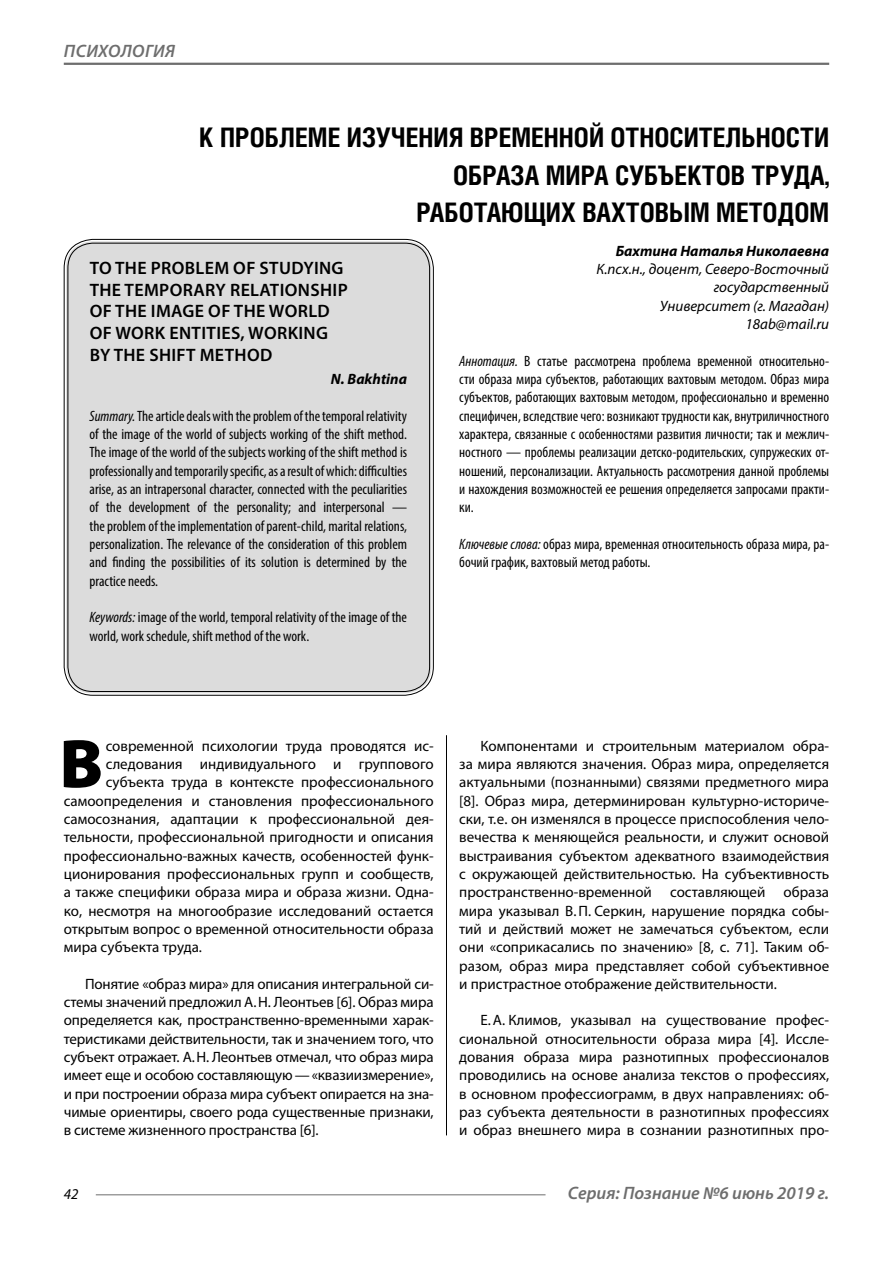
<style>
.page{position:relative;width:893px;height:1263px;background:#fff}
.page>*{position:absolute;margin:0;border:0;box-sizing:border-box;transform-origin:0 0}
.Bukvica{font:900 69.3px "Myriad Pro";color:#000}
.Header{font:700 27px/37.5px "Helios Cond";color:#000;text-align:right}
.Header-eng{font:600 18px/21.6px "Myriad Pro";letter-spacing:.02em;color:#000}
.t1{font:italic 600 18px "Myriad Pro";color:#6e6e6e}
.Normal{font:15px/18.3px "Myriad Pro";color:#000;text-align:justify}
.Annotation-eng{font:condensed 15px/18.3px "Myriad Pro";color:#000;text-align:justify}
.Annotation-rus{font:condensed 15px/18.3px "Myriad Pro";color:#000;text-align:justify}
.Bukvica-2{font:15px "Myriad Pro";color:#000}
.Author-doc{font:italic 15px/18.3px "Myriad Pro";color:#000;text-align:right}
.Author{font:italic 700 15px "Myriad Pro";color:#000}
.Author-email{font:italic 15px "Myriad Pro";color:#000}
.Author-eng{font:italic 700 15px "Myriad Pro";color:#000}
.s1{font-style:italic}
</style>
<div class="page">
<hr style="left:446px;top:128px;width:1px;height:1007px;background:#000">
<div style="left:43px;top:0;width:786px;height:735px;background:#fff"></div>
<div style="left:66px;top:241px;width:365px;height:452px;background:#dcdcdc;border-radius:27px"></div>
<hr style="left:64px;top:63px;width:765px;height:2px;background:#6e6e6e">
<hr style="left:96px;top:1194px;width:450px;height:1px;background:#6e6e6e">
<p class="t1" style="left:64px;top:39px;width:24px">Психологи</p>
<p class="t1" style="left:165px;top:39px;width:11px">я</p>
<p class="Header" style="left:199px;top:118px;width:631px">К ПРОБЛЕМЕ ИЗУЧЕНИЯ ВРЕМЕННОЙ ОТНОСИТЕЛЬНОСТИ<br>ОБРАЗА МИРА СУБЪЕКТОВ ТРУДА,<br>РАБОТАЮЩИХ ВАХТОВЫМ МЕТОДОМ</p>
<p class="Author" style="left:616px;top:241px;width:215px">Бахтина Наталья Николаевна</p>
<p class="Author-doc" style="left:596px;top:260px;width:234px">К.псх.н., доцент, Северо-Восточный государственный</p>
<p class="Author-doc" style="left:660px;top:296px;width:171px">Университет (г. Магадан)</p>
<p class="Author-email" style="left:745px;top:315px;width:85px">18ab@mail.ru</p>
<p class="Annotation-rus" style="left:459px;top:351px;width:371px"><span class="s1">Аннотация.</span> В статье рассмотрена проблема временной относительно&shy;сти образа мира субъектов, работающих вахтовым методом. Образ мира субъектов, работающих вахтовым методом, профессионально и временно специфичен, вследствие чего: возникают трудности как, внутриличностного характера, связанные с особенностями развития личности; так и межлич&shy;ностного — проблемы реализации детско-родительских, супружеских от&shy;ношений, персонализации. Актуальность рассмотрения данной проблемы и нахождения возможностей ее решения определяется запросами практи&shy;ки.</p>
<p class="Annotation-rus" style="left:459px;top:535px;width:371px"><span class="s1">Ключевые слова:</span> образ мира, временная относительность образа мира, ра&shy;бочий график, вахтовый метод работы.</p>
<p class="Header-eng" style="left:90px;top:257px;width:260px">TO THE PROBLEM OF STUDYING<br>THE TEMPORARY RELATIONSHIP<br>OF THE IMAGE OF THE WORLD<br>OF WORK ENTITIES, WORKING<br>BY THE SHIFT METHOD</p>
<p class="Author-eng" style="left:331px;top:369px;width:78px">N. Bakhtina</p>
<p class="Annotation-eng" style="left:90px;top:406px;width:319px"><span class="s1">Summary.</span> The article deals with the problem of the temporal relativity of the image of the world of subjects working of the shift method.<br>The image of the world of the subjects working of the shift method is professionally and temporarily specific, as a result of which: difficulties arise, as an intrapersonal character, connected with the peculiarities of the development of the personality; and interpersonal — the problem of the implementation of parent-child, marital relations, personalization. The relevance of the consideration of this problem and finding the possibilities of its solution is determined by the practice needs.</p>
<p class="Annotation-eng" style="left:90px;top:608px;width:319px"><span class="s1">Keywords:</span> image of the world, temporal relativity of the image of the world, work schedule, shift method of the work.</p>
<p class="Bukvica" style="left:59px;top:718px;width:45px">В</p>
<p class="Bukvica-2" style="left:106px;top:736px;width:330px">современной психологии труда проводятся ис-</p>
<p class="Bukvica-2" style="left:106px;top:755px;width:330px">следования индивидуального и группового</p>
<p class="Bukvica-2" style="left:106px;top:773px;width:330px">субъекта труда в контексте профессионального</p>
<p class="Bukvica-2" style="left:64px;top:791px;width:371px">самоопределения и становления профессионального</p>
<p class="Bukvica-2" style="left:64px;top:810px;width:371px">самосознания, адаптации к профессиональной дея-</p>
<p class="Bukvica-2" style="left:64px;top:828px;width:371px">тельности, профессиональной пригодности и описания</p>
<p class="Bukvica-2" style="left:64px;top:846px;width:371px">профессионально-важных качеств, особенностей функ-</p>
<p class="Bukvica-2" style="left:64px;top:864px;width:371px">ционирования профессиональных групп и сообществ,</p>
<p class="Bukvica-2" style="left:64px;top:883px;width:371px">а также специфики образа мира и образа жизни. Одна-</p>
<p class="Bukvica-2" style="left:64px;top:901px;width:371px">ко, несмотря на многообразие исследований остается</p>
<p class="Bukvica-2" style="left:64px;top:919px;width:371px">открытым вопрос о временной относительности образа</p>
<p class="Bukvica-2" style="left:64px;top:938px;width:140px">мира субъекта труда.</p>
<p class="Normal" style="left:64px;top:974px;width:371px;text-indent:21px">Понятие «образ мира» для описания интегральной си&shy;стемы значений предложил А.Н. Леонтьев [6]. Образ мира определяется как, пространственно-временными харак&shy;теристиками действительности, так и значением того, что субъект отражает. А.Н. Леонтьев отмечал, что образ мира имеет еще и особою составляющую—«квазиизмерение», и при построении образа мира субъект опирается на зна&shy;чимые ориентиры, своего рода существенные признаки, в системе жизненного пространства [6].</p>
<p class="Normal" style="left:459px;top:736px;width:371px;text-indent:21px">Компонентами и строительным материалом обра&shy;за мира являются значения. Образ мира, определяется актуальными (познанными) связями предметного мира [8]. Образ мира, детерминирован культурно-историче&shy;ски, т.е. он изменялся в процессе приспособления чело&shy;вечества к меняющейся реальности, и служит основой выстраивания субъектом адекватного взаимодействия с окружающей действительностью. На субъективность пространственно-временной составляющей образа мира указывал В.П. Серкин, нарушение порядка собы&shy;тий и действий может не замечаться субъектом, если они «соприкасались по значению» [8, с. 71]. Таким об&shy;разом, образ мира представляет собой субъективное и пристрастное отображение действительности.</p>
<p class="Normal" style="left:459px;top:1011px;width:371px;text-indent:21px">Е.А. Климов, указывал на существование профес&shy;сиональной относительности образа мира [4]. Иссле&shy;дования образа мира разнотипных профессионалов проводились на основе анализа текстов о профессиях, в основном профессиограмм, в двух направлениях: об&shy;раз субъекта деятельности в разнотипных профессиях и образ внешнего мира в сознании разнотипных про-</p>
<p class="Author-doc" style="left:64px;top:1185px;width:16px">42</p>
<p class="t1" style="left:568px;top:1182px;width:263px">Серия: Познание №6 июнь 2019 г.</p>
</div>
